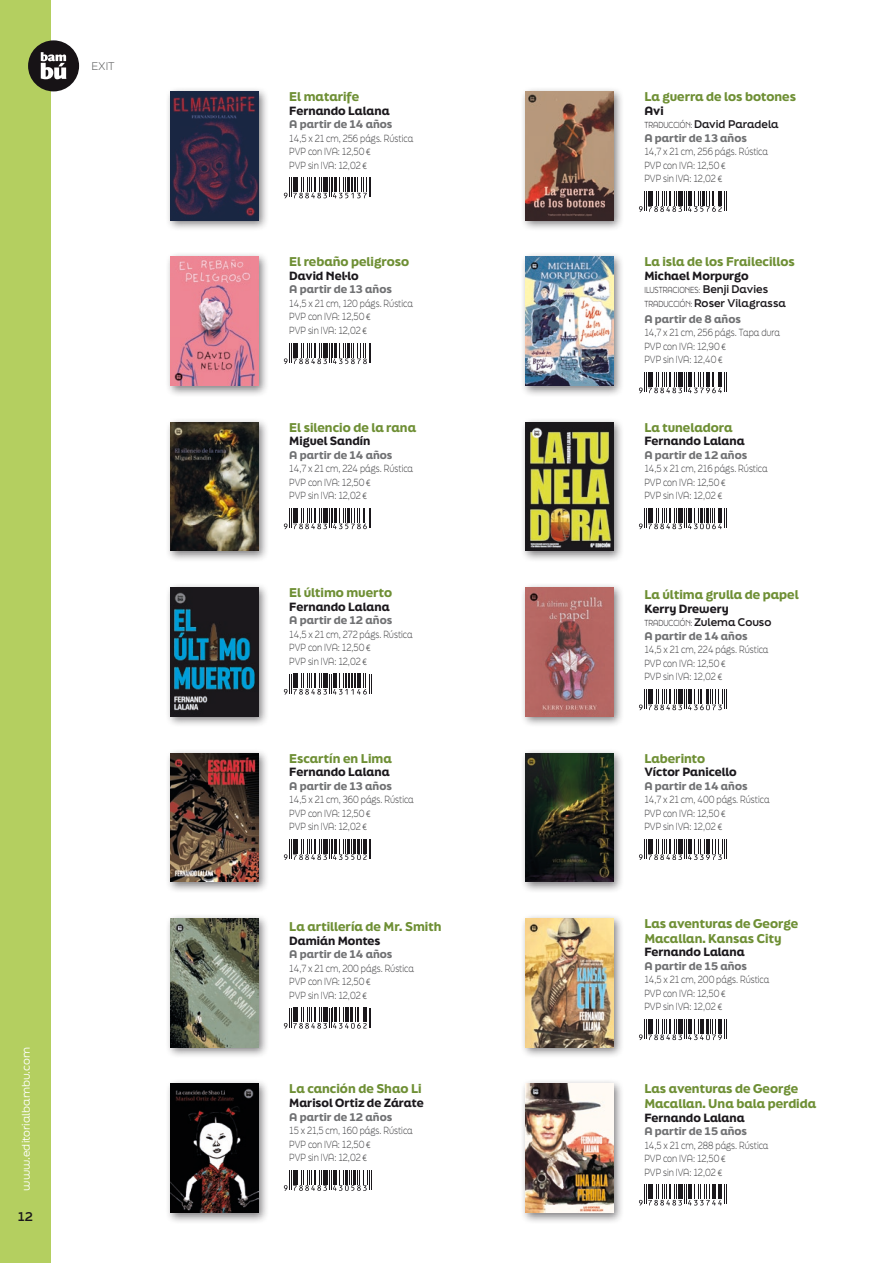
<style>
.page{position:relative;width:893px;height:1263px;background:#fff}
.page>*{position:absolute;margin:0;border:0;box-sizing:border-box;transform-origin:0 0}
.t1{font:900 12px/14.7px "Final Six";color:#6e8f34}
.t2{font:700 12px "Final Six";color:#1b181c}
.t3{font:900 11.25px "Final Six";color:#1b181c}
.t4{font:900 10.5px/13.5px "Final Six";color:#707173}
.t5{font:700 10.5px/15.6px "Final Six";color:#1b181c}
.t6{font:10.5px "Final Six";color:#fff}
.t7{font:300 10.5px "Final Six";color:#595a5b}
.t8{font:300 9.75px/13.5px "Final Six";color:#3e3e40;scale:.8 1}
.t9{font:300 8.25px "Final Six";color:#1b181c;scale:.8 1}
.s1{font-weight:300;font-size:8.25px;color:#1b181c}
.s2{font-weight:700;color:#1b181c}
.s3{font-weight:300;font-size:8.25px}
.s4{font-weight:900;color:#707173}
</style>
<div class="page">
<div style="left:0;top:0;width:51px;height:1263px;background:#b4cf60"></div>
<div style="left:28px;top:40px;width:51px;height:51px;background:#171316;border-radius:50%"></div>
<svg style="left:41px;top:52px;width:25px;height:27px"></svg>
<div style="left:520px;top:86px;width:105px;height:145px;background:#1b181c;opacity:.55"></div>
<img style="left:525px;top:91px;width:88px;height:129px">
<svg style="left:639px;top:191px;width:88px;height:21px"></svg>
<div style="left:520px;top:252px;width:105px;height:145px;background:#1b181c;opacity:.55"></div>
<img style="left:525px;top:257px;width:88px;height:128px">
<svg style="left:639px;top:372px;width:88px;height:21px"></svg>
<svg style="left:284px;top:178px;width:87px;height:20px"></svg>
<div style="left:165px;top:86px;width:105px;height:145px;background:#1b181c;opacity:.55"></div>
<img style="left:170px;top:91px;width:88px;height:129px">
<svg style="left:284px;top:343px;width:87px;height:21px"></svg>
<div style="left:165px;top:252px;width:105px;height:145px;background:#1b181c;opacity:.55"></div>
<img style="left:170px;top:257px;width:88px;height:128px">
<svg style="left:284px;top:508px;width:87px;height:21px"></svg>
<div style="left:165px;top:417px;width:105px;height:145px;background:#1b181c;opacity:.55"></div>
<img style="left:170px;top:422px;width:88px;height:129px">
<svg style="left:284px;top:674px;width:88px;height:21px"></svg>
<div style="left:165px;top:582px;width:105px;height:146px;background:#1b181c;opacity:.55"></div>
<img style="left:170px;top:588px;width:88px;height:128px">
<svg style="left:284px;top:839px;width:87px;height:21px"></svg>
<div style="left:165px;top:748px;width:105px;height:145px;background:#1b181c;opacity:.55"></div>
<img style="left:170px;top:753px;width:88px;height:129px">
<svg style="left:284px;top:1008px;width:87px;height:21px"></svg>
<div style="left:165px;top:913px;width:105px;height:145px;background:#1b181c;opacity:.55"></div>
<img style="left:170px;top:918px;width:88px;height:129px">
<svg style="left:284px;top:1170px;width:88px;height:21px"></svg>
<div style="left:165px;top:1079px;width:105px;height:145px;background:#1b181c;opacity:.55"></div>
<img style="left:170px;top:1084px;width:88px;height:128px">
<svg style="left:639px;top:508px;width:88px;height:21px"></svg>
<div style="left:520px;top:417px;width:105px;height:145px;background:#1b181c;opacity:.55"></div>
<img style="left:525px;top:422px;width:88px;height:129px">
<svg style="left:639px;top:839px;width:88px;height:21px"></svg>
<div style="left:520px;top:748px;width:105px;height:145px;background:#1b181c;opacity:.55"></div>
<img style="left:525px;top:753px;width:88px;height:129px">
<svg style="left:639px;top:1019px;width:88px;height:21px"></svg>
<div style="left:520px;top:913px;width:105px;height:145px;background:#1b181c;opacity:.55"></div>
<img style="left:525px;top:918px;width:88px;height:129px">
<svg style="left:639px;top:1185px;width:88px;height:20px"></svg>
<div style="left:520px;top:1079px;width:105px;height:145px;background:#1b181c;opacity:.55"></div>
<img style="left:525px;top:1084px;width:88px;height:128px">
<svg style="left:639px;top:689px;width:88px;height:21px"></svg>
<div style="left:520px;top:582px;width:105px;height:146px;background:#1b181c;opacity:.55"></div>
<img style="left:525px;top:588px;width:88px;height:128px">
<p class="t7" style="left:91px;top:59px;width:25px">exit</p>
<p class="t6" style="left:18px;top:1191px;width:145px;rotate:-90deg">www.editorialbambu.com</p>
<p class="t2" style="left:18px;top:1208px;width:17px">12</p>
<p class="t1" style="left:289px;top:89px;width:72px">El matarife</p>
<p class="t3" style="left:289px;top:102px;width:102px">Fernando Lalana</p>
<p class="t4" style="left:289px;top:117px;width:105px">A partir de 14 años</p>
<p class="t8" style="left:289px;top:131px;width:156px">14,5 x 21 cm, 256 págs. Rústica<br>PVP con IVA: 12,50€<br>PVP sin IVA: 12,02€</p>
<p class="t1" style="left:289px;top:254px;width:121px">El rebaño peligroso</p>
<p class="t3" style="left:289px;top:267px;width:71px">David Nel·lo</p>
<p class="t4" style="left:289px;top:282px;width:104px">A partir de 13 años</p>
<p class="t8" style="left:289px;top:296px;width:156px">14,5 x 21 cm, 120 págs. Rústica<br>PVP con IVA: 12,50€<br>PVP sin IVA: 12,02€</p>
<p class="t1" style="left:289px;top:420px;width:128px">El silencio de la rana</p>
<p class="t3" style="left:289px;top:433px;width:83px">Miguel Sandín</p>
<p class="t4" style="left:289px;top:448px;width:105px">A partir de 14 años</p>
<p class="t8" style="left:289px;top:462px;width:156px">14,7 x 21 cm, 224 págs. Rústica<br>PVP con IVA: 12,50€<br>PVP sin IVA: 12,02€</p>
<p class="t1" style="left:289px;top:585px;width:104px">El último muerto</p>
<p class="t3" style="left:289px;top:598px;width:102px">Fernando Lalana</p>
<p class="t4" style="left:289px;top:613px;width:104px">A partir de 12 años</p>
<p class="t8" style="left:289px;top:627px;width:156px">14,5 x 21 cm, 272 págs. Rústica<br>PVP con IVA: 12,50€<br>PVP sin IVA: 12,02€</p>
<p class="t1" style="left:289px;top:750px;width:104px">Escartín en Lima</p>
<p class="t3" style="left:289px;top:764px;width:102px">Fernando Lalana</p>
<p class="t4" style="left:289px;top:779px;width:104px">A partir de 13 años</p>
<p class="t8" style="left:289px;top:792px;width:157px">14,5 x 21 cm, 360 págs. Rústica<br>PVP con IVA: 12,50€<br>PVP sin IVA: 12,02€</p>
<p class="t1" style="left:289px;top:919px;width:154px">La artillería de Mr. Smith</p>
<p class="t3" style="left:289px;top:932px;width:93px">Damián Montes</p>
<p class="t4" style="left:289px;top:947px;width:105px">A partir de 14 años</p>
<p class="t8" style="left:289px;top:961px;width:157px">14,7 x 21 cm, 200 págs. Rústica<br>PVP con IVA: 12,50€<br>PVP sin IVA: 12,02€</p>
<p class="t1" style="left:289px;top:1081px;width:134px">La canción de Shao Li</p>
<p class="t3" style="left:289px;top:1094px;width:136px">Marisol Ortiz de Zárate</p>
<p class="t4" style="left:289px;top:1109px;width:104px">A partir de 12 años</p>
<p class="t8" style="left:289px;top:1123px;width:156px">15 x 21,5 cm, 160 págs. Rústica<br>PVP con IVA: 12,50€<br>PVP sin IVA: 12,02€</p>
<p class="t1" style="left:644px;top:89px;width:153px">La guerra de los botones</p>
<p class="t3" style="left:644px;top:102px;width:21px">Avi</p>
<p class="t9" style="left:644px;top:119px;width:13px">Traducc</p>
<p class="t4" style="left:644px;top:117px;width:136px;text-indent:34px"><span class="s1">ió n:</span> <span class="s2">David Paradela<br></span>A partir de 13 años</p>
<p class="t8" style="left:644px;top:144px;width:156px">14,7 x 21 cm, 256 págs. Rústica<br>PVP con IVA: 12,50€<br>PVP sin IVA: 12,02€</p>
<p class="t1" style="left:644px;top:254px;width:152px">La isla de los Frailecillos</p>
<p class="t3" style="left:644px;top:267px;width:106px">Michael Morpurgo</p>
<p class="t9" style="left:644px;top:284px;width:7px">Ilustrac</p>
<p class="t5" style="left:678px;top:281px;width:92px"><span class="s3">io nes :</span> Benji Davies</p>
<p class="t9" style="left:644px;top:298px;width:13px">Traducc</p>
<p class="t5" style="left:644px;top:295px;width:143px;text-indent:34px"><span class="s3">ió n:</span> Roser Vilagrassa<br><span class="s4">A partir de 8 años</span></p>
<p class="t8" style="left:644px;top:325px;width:171px">14,7 x 21 cm, 256 págs. Tapa dura<br>PVP con IVA: 12,90€<br>PVP sin IVA: 12,40€</p>
<p class="t1" style="left:644px;top:420px;width:90px">La tuneladora</p>
<p class="t3" style="left:644px;top:433px;width:102px">Fernando Lalana</p>
<p class="t4" style="left:644px;top:448px;width:104px">A partir de 12 años</p>
<p class="t8" style="left:644px;top:462px;width:156px">14,5 x 21 cm, 216 págs. Rústica<br>PVP con IVA: 12,50€<br>PVP sin IVA: 12,02€</p>
<p class="t1" style="left:644px;top:587px;width:156px">La última grulla de papel</p>
<p class="t3" style="left:644px;top:600px;width:86px">Kerry Drewery</p>
<p class="t9" style="left:644px;top:617px;width:13px">Traducc</p>
<p class="t4" style="left:644px;top:615px;width:129px;text-indent:34px"><span class="s1">ió n:</span> <span class="s2">Zulema Couso<br></span>A partir de 14 años</p>
<p class="t8" style="left:644px;top:642px;width:157px">14,5 x 21 cm, 224 págs. Rústica<br>PVP con IVA: 12,50€<br>PVP sin IVA: 12,02€</p>
<p class="t1" style="left:644px;top:750px;width:62px">Laberinto</p>
<p class="t3" style="left:644px;top:764px;width:94px">Víctor Panicello</p>
<p class="t4" style="left:644px;top:779px;width:105px">A partir de 14 años</p>
<p class="t8" style="left:644px;top:792px;width:158px">14,7 x 21 cm, 400 págs. Rústica<br>PVP con IVA: 12,50€<br>PVP sin IVA: 12,02€</p>
<p class="t1" style="left:644px;top:916px;width:155px">Las aventuras de George<br>Macallan. Kansas City</p>
<p class="t3" style="left:644px;top:944px;width:102px">Fernando Lalana</p>
<p class="t4" style="left:644px;top:959px;width:104px">A partir de 15 años</p>
<p class="t8" style="left:644px;top:973px;width:158px">14,5 x 21 cm, 200 págs. Rústica<br>PVP con IVA: 12,50€<br>PVP sin IVA: 12,02€</p>
<p class="t1" style="left:644px;top:1081px;width:173px">Las aventuras de George<br>Macallan. Una bala perdida</p>
<p class="t3" style="left:644px;top:1109px;width:102px">Fernando Lalana</p>
<p class="t4" style="left:644px;top:1124px;width:104px">A partir de 15 años</p>
<p class="t8" style="left:644px;top:1138px;width:157px">14,5 x 21 cm, 288 págs. Rústica<br>PVP con IVA: 12,50€<br>PVP sin IVA: 12,02€</p>
</div>
